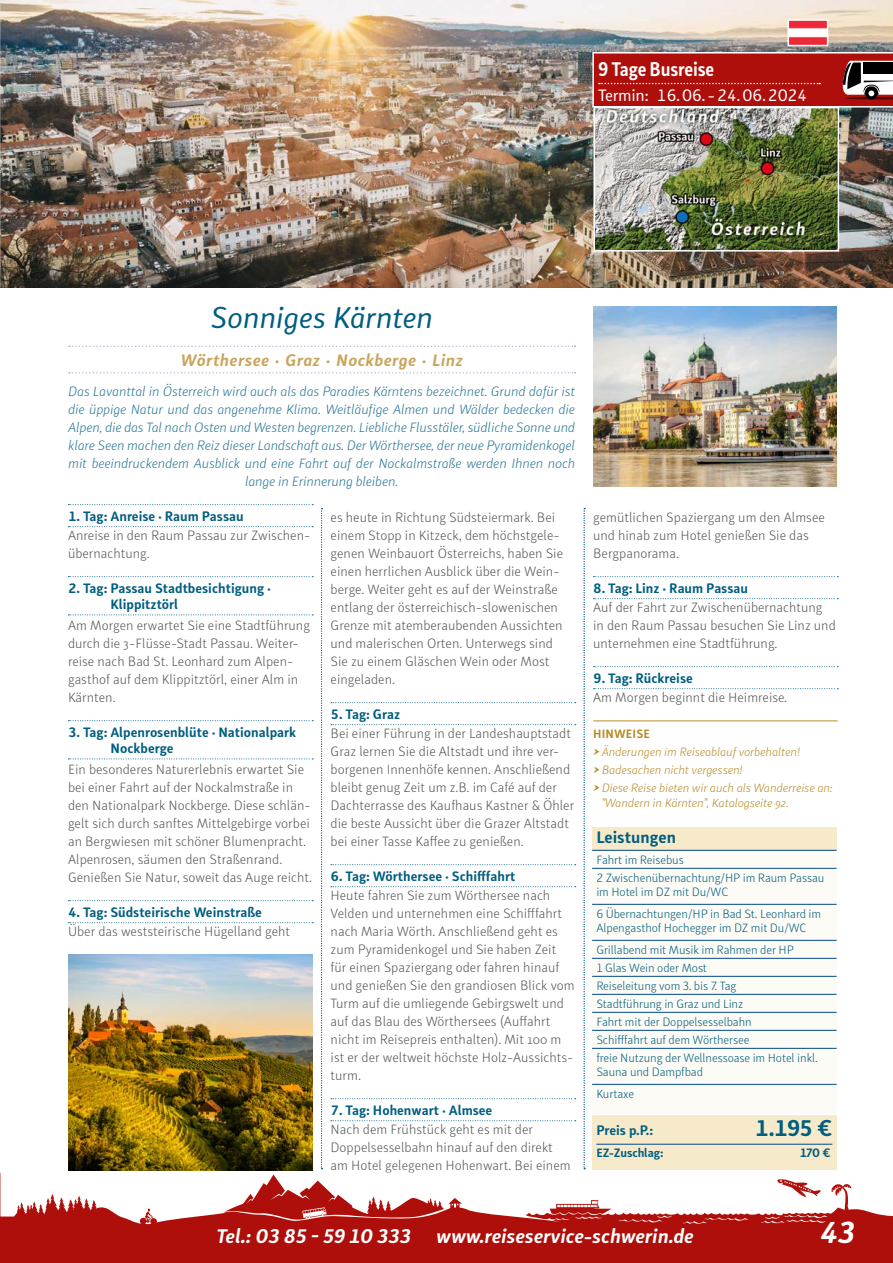
<style>
.page{position:relative;width:893px;height:1263px;background:#fff}
.page>*{position:absolute;margin:0;border:0;box-sizing:border-box;transform-origin:0 0}
.t1{font:italic 30px "Submariner R24";letter-spacing:-.01em;color:#005e80}
.t2{font:italic 700 30px "Submariner R24";color:#fff}
.t3{font:700 22.5px "Submariner R24";color:#005e80}
.t4{font:italic 700 19.5px "Submariner R24";color:#fff}
.t5{font:700 19.5px "Submariner R24";letter-spacing:-.01em;color:#fff;scale:.9 1}
.t6{font:italic 700 16.5px "Submariner R24";letter-spacing:.025em;color:#c9a55c}
.t7{font:16.5px "Submariner R24";letter-spacing:-.02em;color:#fff}
.t8{font:700 16.5px "Submariner R24";color:#005e80}
.t9{font:300 13.5px/18px "Submariner R24";color:#575756}
.t10{font:italic 300 13.5px/18px "Submariner R24";letter-spacing:-.01em;color:#277696;text-align:center}
.t11{font:700 13.5px/16.2px "Submariner R24";color:#005e80}
.t12{font:300 12px/18px "Submariner R24";letter-spacing:-.01em;color:#005e80}
.t13{font:italic 300 12px/18px "Submariner R24";letter-spacing:-.01em;color:#b88b27}
.t14{font:700 12px "Submariner R24";letter-spacing:-.01em;color:#005e80}
.t15{font:700 12px "Submariner R24";letter-spacing:.01em;color:#b88b27}
</style>
<div class="page">
<img style="left:1px;top:0;width:892px;height:287px">
<img style="left:0;top:0;width:1px;height:287px">
<img style="left:596px;top:110px;width:240px;height:139px">
<div style="left:593px;top:107px;width:246px;height:145px;border:2px solid #fff"></div>
<div style="left:0;top:1174px;width:893px;height:89px;background:#ae0f0a"></div>
<svg style="left:68px;top:504px;width:245px;height:2px"></svg>
<svg style="left:68px;top:526px;width:245px;height:1px"></svg>
<svg style="left:68px;top:576px;width:245px;height:1px"></svg>
<svg style="left:68px;top:614px;width:245px;height:1px"></svg>
<svg style="left:68px;top:720px;width:245px;height:1px"></svg>
<svg style="left:68px;top:758px;width:245px;height:1px"></svg>
<svg style="left:68px;top:900px;width:245px;height:1px"></svg>
<svg style="left:68px;top:922px;width:245px;height:1px"></svg>
<svg style="left:331px;top:702px;width:245px;height:1px"></svg>
<svg style="left:331px;top:724px;width:245px;height:1px"></svg>
<svg style="left:331px;top:864px;width:245px;height:1px"></svg>
<svg style="left:331px;top:886px;width:245px;height:1px"></svg>
<svg style="left:331px;top:1098px;width:245px;height:1px"></svg>
<svg style="left:331px;top:1120px;width:245px;height:1px"></svg>
<svg style="left:593px;top:576px;width:245px;height:1px"></svg>
<svg style="left:593px;top:598px;width:245px;height:1px"></svg>
<svg style="left:593px;top:666px;width:245px;height:1px"></svg>
<svg style="left:593px;top:688px;width:245px;height:1px"></svg>
<hr style="left:593px;top:721px;width:245px;height:1px;background:#b88b27">
<svg style="left:321px;top:508px;width:2px;height:661px"></svg>
<svg style="left:584px;top:508px;width:1px;height:661px"></svg>
<div style="left:592px;top:827px;width:245px;height:23px;background:#f6eacb"></div>
<div style="left:592px;top:851px;width:245px;height:37px;background:#fdfbf5"></div>
<hr style="left:592px;top:850px;width:245px;height:1px;background:#00498d">
<div style="left:592px;top:869px;width:245px;height:51px;background:#fdfbf5"></div>
<hr style="left:592px;top:868px;width:245px;height:1px;background:#00498d">
<div style="left:592px;top:905px;width:245px;height:51px;background:#fdfbf5"></div>
<hr style="left:592px;top:904px;width:245px;height:1px;background:#00498d">
<div style="left:592px;top:941px;width:245px;height:37px;background:#fdfbf5"></div>
<hr style="left:592px;top:940px;width:245px;height:1px;background:#00498d">
<hr style="left:592px;top:958px;width:245px;height:1px;background:#00498d">
<div style="left:592px;top:977px;width:245px;height:37px;background:#fdfbf5"></div>
<hr style="left:592px;top:976px;width:245px;height:1px;background:#00498d">
<hr style="left:592px;top:994px;width:245px;height:1px;background:#00498d">
<div style="left:592px;top:1013px;width:245px;height:37px;background:#fdfbf5"></div>
<hr style="left:592px;top:1012px;width:245px;height:1px;background:#00498d">
<hr style="left:592px;top:1030px;width:245px;height:1px;background:#00498d">
<div style="left:592px;top:1049px;width:245px;height:51px;background:#fdfbf5"></div>
<hr style="left:592px;top:1048px;width:245px;height:1px;background:#00498d">
<div style="left:592px;top:1085px;width:245px;height:37px;background:#fdfbf5"></div>
<hr style="left:592px;top:1084px;width:245px;height:1px;background:#00498d">
<div style="left:592px;top:1115px;width:245px;height:31px;background:#f6eacb"></div>
<hr style="left:592px;top:1113px;width:245px;height:2px;background:#fff">
<div style="left:592px;top:1139px;width:245px;height:31px;background:#f6eacb"></div>
<hr style="left:596px;top:1144px;width:236px;height:1px;background:#00498d">
<svg style="left:69px;top:346px;width:507px;height:1px"></svg>
<svg style="left:69px;top:372px;width:507px;height:1px"></svg>
<img style="left:593px;top:306px;width:244px;height:180px">
<img style="left:68px;top:954px;width:245px;height:216px">
<svg style="left:1px;top:1174px;width:892px;height:50px;fill:#fff"></svg>
<svg style="left:0;top:1173px;width:1px;height:44px"></svg>
<svg style="left:592px;top:52px;width:301px;height:56px;background:#ae2b27"></svg>
<img style="left:790px;top:22px;width:35px;height:21px">
<div style="left:787px;top:19px;width:41px;height:27px;border:2px solid #fff"></div>
<h3 class="t5" style="left:598px;top:56px;width:131px">9 Tage Busreise</h3>
<p class="t7" style="left:598px;top:84px;width:211px">Termin: 16. 06. - 24. 06. 2024</p>
<h1 class="t1" style="left:210px;top:298px;width:225px">Sonniges Kärnten</h1>
<p class="t6" style="left:180px;top:349px;width:284px">Wörthersee · Graz · Nockberge · Linz</p>
<p class="t10" style="left:68px;top:382px;width:508px">Das Lavanttal in Österreich wird auch als das Paradies Kärntens bezeichnet. Grund dafür ist die üppige Natur und das angenehme Klima. Weitläufige Almen und Wälder bedecken die Alpen, die das Tal nach Osten und Westen begrenzen. Liebliche Flusstäler, südliche Sonne und klare Seen machen den Reiz dieser Landschaft aus. Der Wörthersee, der neue Pyramidenkogel mit beeindruckendem Ausblick und eine Fahrt auf der Nockalmstraße werden Ihnen noch lange in Erinnerung bleiben.</p>
<p class="t11" style="left:68px;top:507px;width:177px">1. Tag: Anreise · Raum Passau</p>
<p class="t9" style="left:68px;top:526px;width:244px">Anreise in den Raum Passau zur Zwischen&shy;übernachtung.</p>
<p class="t11" style="left:111px;top:579px;width:162px;text-indent:-43px">2. Tag: Passau Stadtbesichtigung ·<br>Klippitztörl</p>
<p class="t9" style="left:68px;top:616px;width:243px">Am Morgen erwartet Sie eine Stadtführung durch die 3-Flüsse-Stadt Passau. Weiter&shy;reise nach Bad St. Leonhard zum Alpen&shy;gasthof auf dem Klippitztörl, einer Alm in Kärnten.</p>
<p class="t11" style="left:111px;top:723px;width:187px;text-indent:-43px">3. Tag: Alpenrosenblüte · Nationalpark<br>Nockberge</p>
<p class="t9" style="left:68px;top:760px;width:245px">Ein besonderes Naturerlebnis erwartet Sie bei einer Fahrt auf der Nockalmstraße in den Nationalpark Nockberge. Diese schlän&shy;gelt sich durch sanftes Mittelgebirge vorbei an Bergwiesen mit schöner Blumenpracht.<br>Alpenrosen, säumen den Straßenrand.<br>Genießen Sie Natur, soweit das Auge reicht.</p>
<p class="t11" style="left:68px;top:903px;width:195px">4. Tag: Südsteirische Weinstraße</p>
<p class="t9" style="left:68px;top:922px;width:224px">Über das weststeirische Hügelland geht</p>
<p class="t9" style="left:331px;top:508px;width:234px">es heute in Richtung Südsteiermark. Bei einem Stopp in Kitzeck, dem höchstgele&shy;genen Weinbauort Österreichs, haben Sie einen herrlichen Ausblick über die Wein&shy;berge. Weiter geht es auf der Weinstraße entlang der österreichisch-slowenischen Grenze mit atemberaubenden Aussichten und malerischen Orten. Unterwegs sind Sie zu einem Gläschen Wein oder Most eingeladen.</p>
<p class="t11" style="left:331px;top:705px;width:71px">5. Tag: Graz</p>
<p class="t9" style="left:331px;top:724px;width:245px">Bei einer Führung in der Landeshauptstadt Graz lernen Sie die Altstadt und ihre ver&shy;borgenen Innenhöfe kennen. Anschließend bleibt genug Zeit um z.B. im Café auf der Dachterrasse des Kaufhaus Kastner &amp; Öhler die beste Aussicht über die Grazer Altstadt bei einer Tasse Kaffee zu genießen.</p>
<p class="t11" style="left:331px;top:867px;width:186px">6. Tag: Wörthersee · Schifffahrt</p>
<p class="t9" style="left:331px;top:886px;width:246px">Heute fahren Sie zum Wörthersee nach Velden und unternehmen eine Schifffahrt nach Maria Wörth. Anschließend geht es zum Pyramidenkogel und Sie haben Zeit für einen Spaziergang oder fahren hinauf und genießen Sie den grandiosen Blick vom Turm auf die umliegende Gebirgswelt und auf das Blau des Wörthersees (Auffahrt nicht im Reisepreis enthalten). Mit 100 m ist er der weltweit höchste Holz-Aussichts&shy;turm.</p>
<p class="t11" style="left:331px;top:1101px;width:163px">7. Tag: Hohenwart · Almsee</p>
<p class="t9" style="left:331px;top:1120px;width:242px">Nach dem Frühstück geht es mit der<br>Doppelsesselbahn hinauf auf den direkt am Hotel gelegenen Hohenwart. Bei einem</p>
<p class="t9" style="left:593px;top:508px;width:233px">gemütlichen Spaziergang um den Almsee und hinab zum Hotel genießen Sie das<br>Bergpanorama.</p>
<p class="t11" style="left:593px;top:579px;width:156px">8. Tag: Linz · Raum Passau</p>
<p class="t9" style="left:593px;top:598px;width:244px">Auf der Fahrt zur Zwischenübernachtung in den Raum Passau besuchen Sie Linz und unternehmen eine Stadtführung.</p>
<p class="t11" style="left:593px;top:669px;width:101px">9. Tag: Rückreise</p>
<p class="t9" style="left:593px;top:688px;width:196px">Am Morgen beginnt die Heimreise.</p>
<p class="t15" style="left:593px;top:726px;width:58px">HINWEISE</p>
<p class="t13" style="left:593px;top:742px;width:241px">➤Änderungen im Reiseablauf vorbehalten! ➤Badesachen nicht vergessen!<br>➤Diese Reise bieten wir auch als Wanderreise an:</p>
<p class="t13" style="left:602px;top:793px;width:189px">"Wandern in Kärnten", Katalogseite 92.</p>
<p class="t8" style="left:596px;top:826px;width:81px">Leistungen</p>
<p class="t12" style="left:596px;top:850px;width:229px">Fahrt im Reisebus<br>2 Zwischenübernachtung/HP im Raum Passau</p>
<p class="t12" style="left:596px;top:881px;width:226px;line-height:21.8px">im Hotel im DZ mit Du/WC<br>6 Übernachtungen/HP in Bad St. Leonhard im</p>
<p class="t12" style="left:596px;top:917px;width:211px;line-height:21.8px">Alpengasthof Hochegger im DZ mit Du/WC<br>Grillabend mit Musik im Rahmen der HP</p>
<p class="t12" style="left:596px;top:958px;width:223px">1 Glas Wein oder Most<br>Reiseleitung vom 3. bis 7. Tag<br>Stadtführung in Graz und Linz<br>Fahrt mit der Doppelsesselbahn<br>Schifffahrt auf dem Wörthersee<br>freie Nutzung der Wellnessoase im Hotel inkl.</p>
<p class="t12" style="left:596px;top:1061px;width:108px;line-height:21.8px">Sauna und Dampfbad<br>Kurtaxe</p>
<p class="t11" style="left:596px;top:1121px;width:58px">Preis p.P.:</p>
<h2 class="t3" style="left:756px;top:1113px;width:78px">1.195 €</h2>
<p class="t14" style="left:596px;top:1145px;width:69px">EZ-Zuschlag:</p>
<p class="t14" style="left:800px;top:1145px;width:32px">170 €</p>
<h3 class="t4" style="left:216px;top:1223px;width:196px">Tel.: 03 85 - 59 10 333</h3>
<h3 class="t4" style="left:436px;top:1223px;width:259px">www.reiseservice-schwerin.de</h3>
<h1 class="t2" style="left:820px;top:1212px;width:37px">43</h1>
</div>
